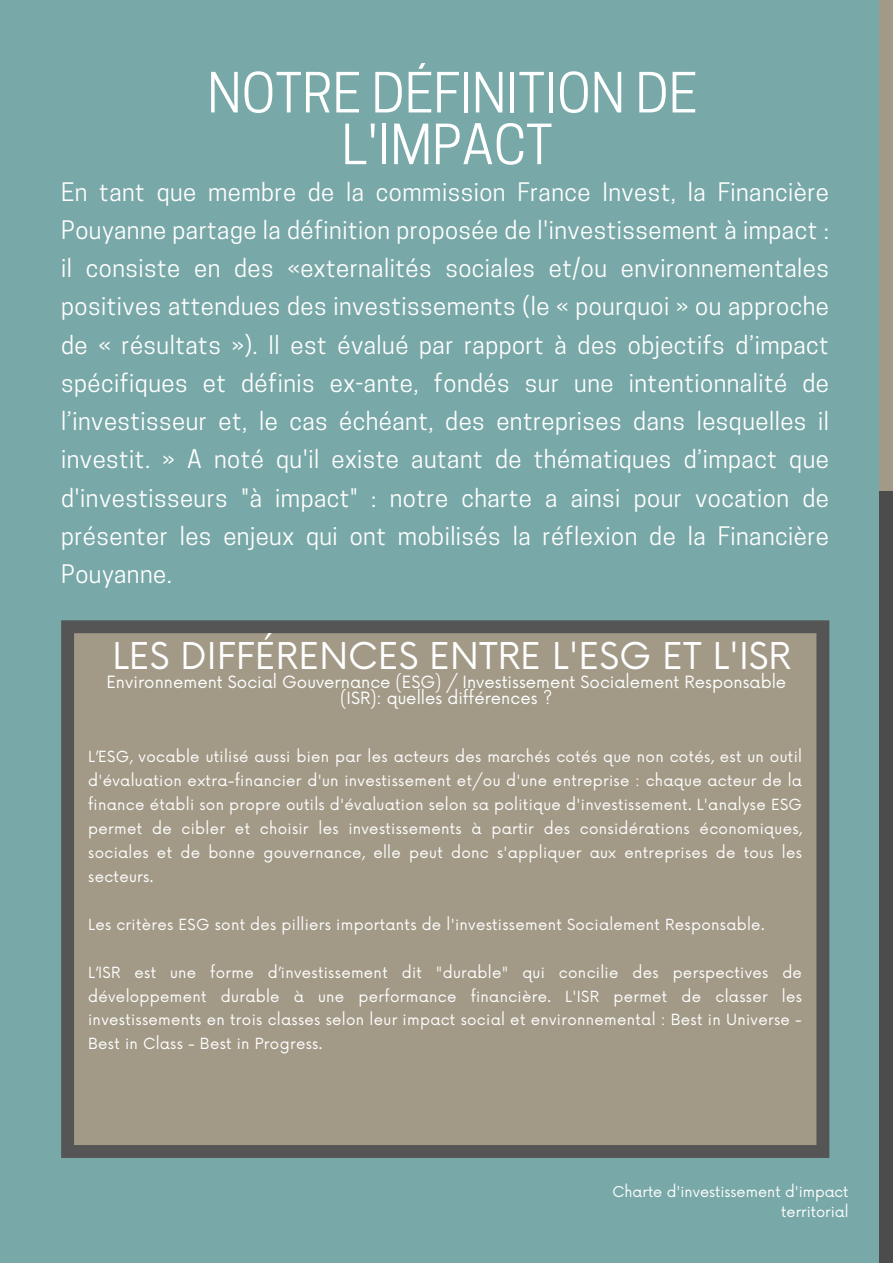
<style>
.page{position:relative;width:893px;height:1264px;background:#fff}
.page>*{position:absolute;margin:0;border:0;box-sizing:border-box;transform-origin:0 0}
.t1{font:52.05px/51.8px "Cooper Hewitt";color:#fff;text-align:center}
.t2{font:36px "Now";color:#fff}
.t3{font:24px/38.2px "Cooper Hewitt";letter-spacing:.02em;color:#fff;text-align:justify}
.t4{font:16.5px/15.8px "Now";color:#fff;text-align:center}
.t5{font:15px/23.9px "Now";letter-spacing:.02em;color:#fff;text-align:justify}
.t6{font:14.55px/20px "Now";color:#fff;text-align:right}
</style>
<div class="page">
<div style="left:0;top:0;width:892px;height:1262px;background:#78a8a7"></div>
<div style="left:879px;top:0;width:13px;height:491px;background:#a29a87"></div>
<div style="left:879px;top:491px;width:13px;height:771px;background:#4c4c4c"></div>
<svg style="left:61px;top:620px;width:768px;height:537px;background:#9b9483"></svg>
<p class="t1" style="left:207px;top:74px;width:491px">NOTRE DÉFINITION DE<br>L'IMPACT</p>
<p class="t3" style="left:61px;top:176px;width:769px">En tant que membre de la commission France Invest, la Financière Pouyanne partage la définition proposée de l'investissement à impact : il consiste en des «externalités sociales et/ou environnementales positives attendues des investissements (le « pourquoi » ou approche de « résultats »). Il est évalué par rapport à des objectifs d’impact spécifiques et définis ex-ante, fondés sur une intentionnalité de l’investisseur et, le cas échéant, des entreprises dans lesquelles il investit. » A noté qu'il existe autant de thématiques d’impact que d'investisseurs "à impact" : notre charte a ainsi pour vocation de présenter les enjeux qui ont mobilisés la réflexion de la Financière Pouyanne.</p>
<p class="t2" style="left:112px;top:636px;width:680px">LES DIFFÉRENCES ENTRE L'ESG ET L'ISR</p>
<p class="t4" style="left:106px;top:675px;width:681px">Environnement Social Gouvernance (ESG) / Investissement Socialement Responsable (ISR): quelles différences ?</p>
<p class="t5" style="left:88px;top:746px;width:715px">L’ESG, vocable utilisé aussi bien par les acteurs des marchés cotés que non cotés, est un outil d'évaluation extra-financier d'un investissement et/ou d'une entreprise : chaque acteur de la finance établi son propre outils d'évaluation selon sa politique d'investissement. L'analyse ESG permet de cibler et choisir les investissements à partir des considérations économiques, sociales et de bonne gouvernance, elle peut donc s'appliquer aux entreprises de tous les secteurs.</p>
<p class="t5" style="left:88px;top:913px;width:677px">Les critères ESG sont des pilliers importants de l'investissement Socialement Responsable.</p>
<p class="t5" style="left:88px;top:961px;width:715px">L’ISR est une forme d’investissement dit "durable" qui concilie des perspectives de développement durable à une performance financière. L'ISR permet de classer les investissements en trois classes selon leur impact social et environnemental : Best in Universe - Best in Class - Best in Progress.</p>
<p class="t6" style="left:612px;top:1182px;width:237px">Charte d'investissement d'impact territorial</p>
</div>
